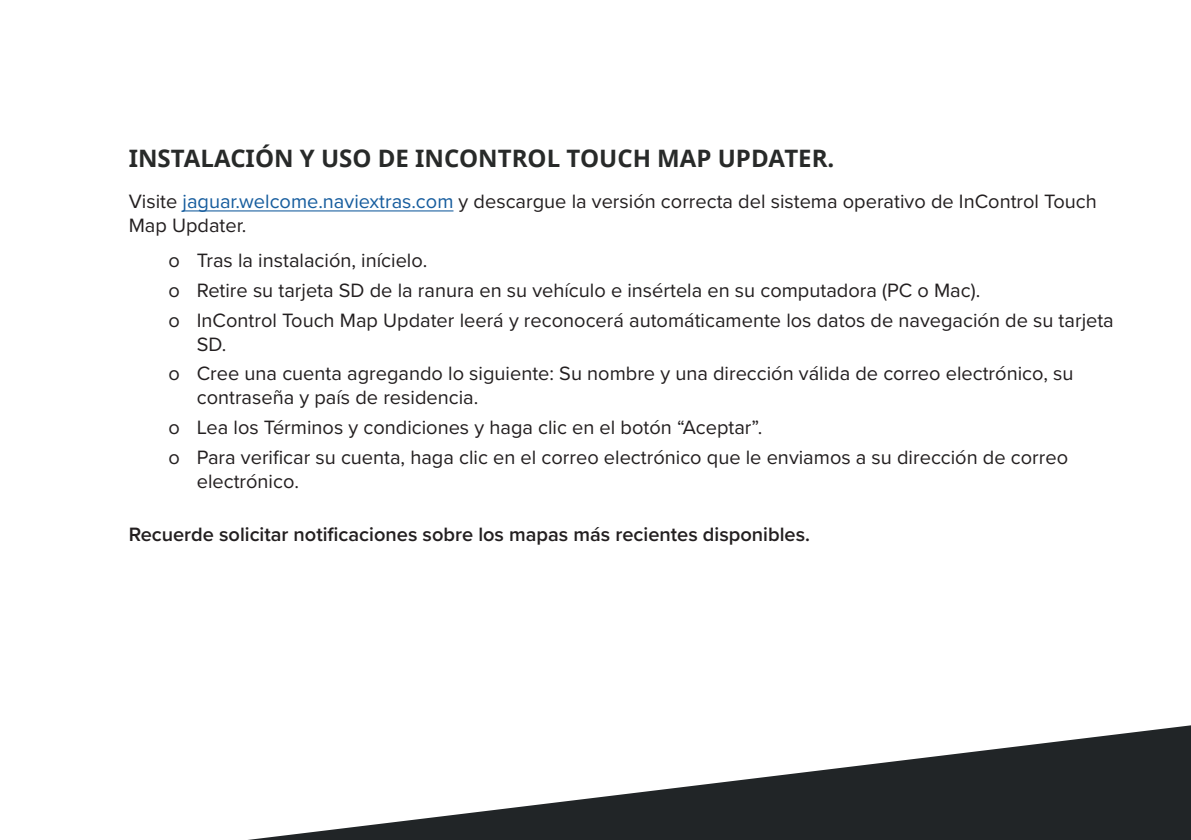
<style>
.page{position:relative;width:1191px;height:840px;background:#fff}
.page>*{position:absolute;margin:0;border:0;box-sizing:border-box;transform-origin:0 0}
.t1{font:700 24px "Noto Sans";color:#282a29}
.t2{font:20px/29.6px "Proxima Nova";color:#231f20}
.t3{font:600 20px "Proxima Nova";color:#231f20}
.s1{color:#175d9e}
</style>
<div class="page">
<hr style="left:182px;top:210px;width:271px;height:1px;background:#175d9e">
<svg style="left:256px;top:725px;width:935px;height:114px"></svg>
<p class="t1" style="left:129px;top:141px;width:707px">INSTALACIÓN Y USO DE INCONTROL TOUCH MAP UPDATER.</p>
<p class="t2" style="left:129px;top:188px;width:969px;line-height:24px">Visite <span class="s1">jaguar.welcome.naviextras.com</span> y descargue la versión correcta del sistema operativo de InControl Touch<br>Map Updater.</p>
<p class="t2" style="left:168px;top:245px;width:947px">ο Tras la instalación, inícielo.<br>ο Retire su tarjeta SD de la ranura en su vehículo e insértela en su computadora (PC o Mac).<br>ο InControl Touch Map Updater leerá y reconocerá automáticamente los datos de navegación de su tarjeta</p>
<p class="t2" style="left:168px;top:328px;width:906px;text-indent:28px">SD.<br>ο Cree una cuenta agregando lo siguiente: Su nombre y una dirección válida de correo electrónico, su</p>
<p class="t2" style="left:168px;top:382px;width:901px;text-indent:28px">contraseña y país de residencia.<br>ο Lea los Términos y condiciones y haga clic en el botón “Aceptar”.<br>ο Para verificar su cuenta, haga clic en el correo electrónico que le enviamos a su dirección de correo</p>
<p class="t2" style="left:197px;top:465px;width:104px">electrónico.</p>
<p class="t3" style="left:129px;top:519px;width:683px">Recuerde solicitar notificaciones sobre los mapas más recientes disponibles.</p>
</div>
